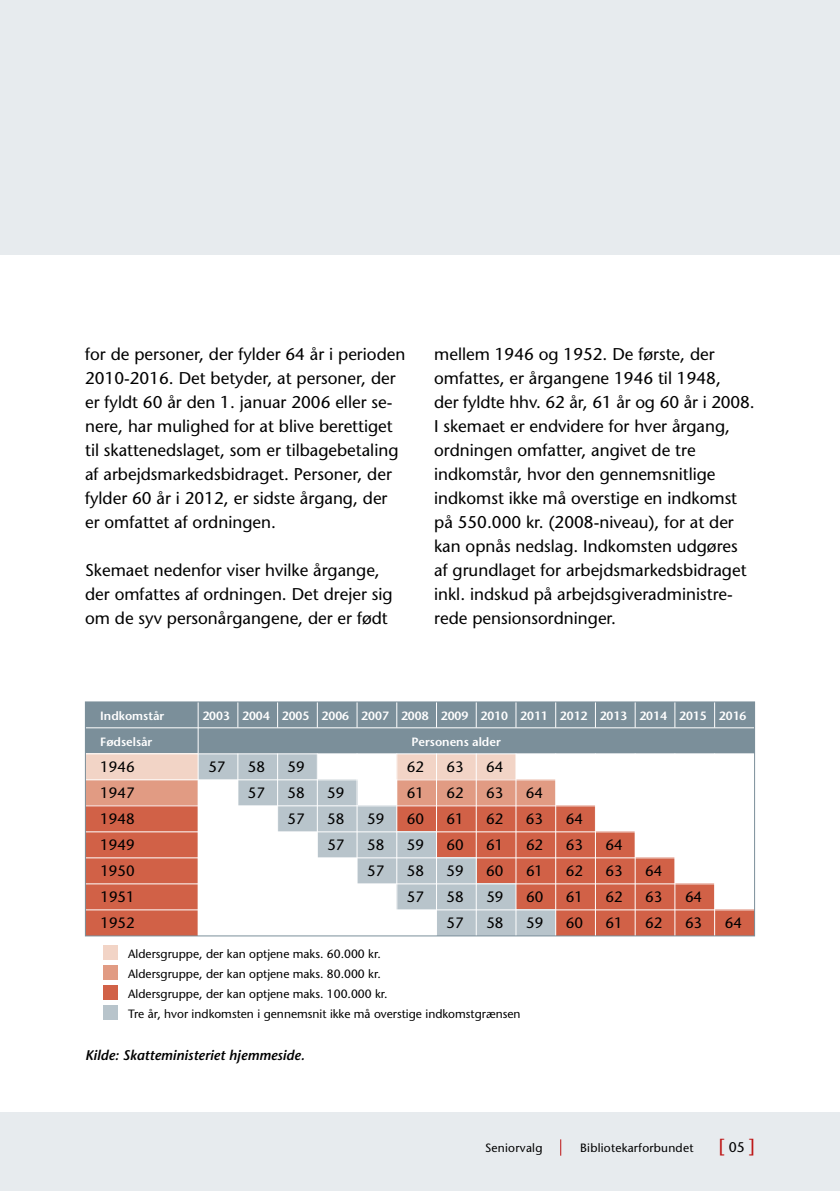
<style>
.page{position:relative;width:840px;height:1191px;background:#fff}
.page>*{position:absolute;margin:0;border:0;box-sizing:border-box;transform-origin:0 0}
.t1{font:18px "Stone Sans";color:#bd1111}
.t2{font:17px/24px "Stone Sans";color:#000}
.t3{font:15px "Stone Sans";color:#000}
.t4{font:italic 600 14px "Stone Sans";color:#000}
.t5{font:12px/20px "Stone Sans";color:#000}
.t6{font:600 12px "Stone Sans";color:#fff}
.t7{font:12px "Stone Sans";letter-spacing:.02em;color:#000}
.s1{font-size:14px;color:#000}
</style>
<div class="page">
<div style="left:0;top:1112px;width:839px;height:79px;background:#e7ebee"></div>
<svg style="left:560px;top:1139px;width:1px;height:16px"></svg>
<div style="left:0;top:0;width:839px;height:254px;background:#e7ebee"></div>
<div style="left:396px;top:753px;width:119px;height:26px;background:#f2d4c6"></div>
<div style="left:396px;top:779px;width:159px;height:26px;background:#e19b83"></div>
<div style="left:396px;top:805px;width:199px;height:26px;background:#d16147"></div>
<div style="left:436px;top:831px;width:199px;height:26px;background:#d16147"></div>
<div style="left:476px;top:857px;width:198px;height:26px;background:#d16147"></div>
<div style="left:515px;top:883px;width:199px;height:26px;background:#d16147"></div>
<div style="left:555px;top:909px;width:199px;height:26px;background:#d16147"></div>
<div style="left:198px;top:753px;width:119px;height:26px;background:#b8c4cb"></div>
<div style="left:238px;top:779px;width:119px;height:26px;background:#b8c4cb"></div>
<div style="left:277px;top:805px;width:119px;height:26px;background:#b8c4cb"></div>
<div style="left:317px;top:831px;width:119px;height:26px;background:#b8c4cb"></div>
<div style="left:357px;top:857px;width:119px;height:26px;background:#b8c4cb"></div>
<div style="left:396px;top:883px;width:119px;height:26px;background:#b8c4cb"></div>
<div style="left:436px;top:909px;width:119px;height:26px;background:#b8c4cb"></div>
<div style="left:85px;top:702px;width:669px;height:26px;background:#7b8f9a"></div>
<div style="left:85px;top:727px;width:669px;height:26px;background:#7b8f9a"></div>
<div style="left:85px;top:779px;width:113px;height:26px;background:#e19b83"></div>
<div style="left:85px;top:753px;width:113px;height:26px;background:#f2d4c6"></div>
<div style="left:85px;top:805px;width:113px;height:130px;background:#d16147"></div>
<hr style="left:85px;top:753px;width:669px;height:1px;background:#fff">
<hr style="left:85px;top:779px;width:669px;height:1px;background:#fff">
<hr style="left:85px;top:805px;width:669px;height:1px;background:#fff">
<hr style="left:85px;top:831px;width:669px;height:1px;background:#fff">
<hr style="left:85px;top:857px;width:669px;height:1px;background:#fff">
<hr style="left:85px;top:883px;width:669px;height:1px;background:#fff">
<hr style="left:85px;top:909px;width:669px;height:1px;background:#fff">
<hr style="left:85px;top:727px;width:669px;height:1px;background:#fff">
<div style="left:103px;top:945px;width:15px;height:14px;background:#f2d4c6"></div>
<div style="left:103px;top:965px;width:15px;height:14px;background:#e19b83"></div>
<div style="left:103px;top:985px;width:15px;height:14px;background:#d16147"></div>
<div style="left:103px;top:1005px;width:15px;height:14px;background:#b8c4cb"></div>
<hr style="left:197px;top:701px;width:1px;height:52px;background:#fff">
<svg style="left:237px;top:703px;width:1px;height:24px"></svg>
<svg style="left:277px;top:703px;width:1px;height:24px"></svg>
<svg style="left:316px;top:703px;width:1px;height:24px"></svg>
<svg style="left:356px;top:703px;width:1px;height:24px"></svg>
<svg style="left:396px;top:703px;width:1px;height:24px"></svg>
<svg style="left:436px;top:703px;width:1px;height:24px"></svg>
<svg style="left:475px;top:703px;width:1px;height:24px"></svg>
<svg style="left:515px;top:703px;width:1px;height:24px"></svg>
<svg style="left:555px;top:703px;width:1px;height:24px"></svg>
<svg style="left:634px;top:703px;width:1px;height:24px"></svg>
<svg style="left:674px;top:703px;width:1px;height:24px"></svg>
<hr style="left:197px;top:753px;width:1px;height:183px;background:#fff">
<hr style="left:237px;top:753px;width:1px;height:183px;background:#fff">
<hr style="left:277px;top:753px;width:1px;height:183px;background:#fff">
<hr style="left:316px;top:753px;width:1px;height:183px;background:#fff">
<hr style="left:356px;top:753px;width:1px;height:183px;background:#fff">
<hr style="left:396px;top:753px;width:1px;height:183px;background:#fff">
<hr style="left:436px;top:753px;width:1px;height:183px;background:#fff">
<hr style="left:475px;top:753px;width:1px;height:183px;background:#fff">
<hr style="left:515px;top:753px;width:1px;height:183px;background:#fff">
<hr style="left:555px;top:753px;width:1px;height:183px;background:#fff">
<hr style="left:594px;top:753px;width:1px;height:183px;background:#fff">
<hr style="left:634px;top:753px;width:1px;height:183px;background:#fff">
<hr style="left:674px;top:753px;width:1px;height:183px;background:#fff">
<hr style="left:713px;top:753px;width:1px;height:183px;background:#fff">
<div style="left:85px;top:701px;width:669px;height:235px;border:1px solid #7b8f9a"></div>
<p class="t2" style="left:85px;top:342px;width:321px">for de personer, der fylder 64 år i perioden 2010-2016. Det betyder, at personer, der er fyldt 60 år den 1. januar 2006 eller se&shy;nere, har mulighed for at blive berettiget til skattenedslaget, som er tilbagebetaling af arbejdsmarkedsbidraget. Personer, der fylder 60 år i 2012, er sidste årgang, der er omfattet af ordningen.</p>
<p class="t2" style="left:85px;top:558px;width:309px">Skemaet nedenfor viser hvilke årgange, der omfattes af ordningen. Det drejer sig om de syv personårgangene, der er født</p>
<p class="t2" style="left:434px;top:342px;width:322px">mellem 1946 og 1952. De første, der omfattes, er årgangene 1946 til 1948,<br>der fyldte hhv. 62 år, 61 år og 60 år i 2008.<br>I skemaet er endvidere for hver årgang, ordningen omfatter, angivet de tre indkomstår, hvor den gennemsnitlige indkomst ikke må overstige en indkomst på 550.000 kr. (2008-niveau), for at der kan opnås nedslag. Indkomsten udgøres af grundlaget for arbejdsmarkedsbidraget inkl. indskud på arbejdsgiveradministre&shy;rede pensionsordninger.</p>
<p class="t6" style="left:100px;top:708px;width:66px">Indkomstår</p>
<p class="t6" style="left:202px;top:708px;width:545px">2003 2004 2005 2006 2007 2008 2009 2010 2011 2012 2013 2014 2015 2016</p>
<p class="t6" style="left:100px;top:734px;width:54px">Fødselsår</p>
<p class="t6" style="left:411px;top:734px;width:91px">Personens alder</p>
<p class="t3" style="left:100px;top:757px;width:36px">1946</p>
<p class="t3" style="left:208px;top:757px;width:19px">57</p>
<p class="t3" style="left:248px;top:757px;width:19px">58</p>
<p class="t3" style="left:287px;top:757px;width:19px">59</p>
<p class="t3" style="left:406px;top:757px;width:19px">62</p>
<p class="t3" style="left:446px;top:757px;width:19px">63</p>
<p class="t3" style="left:486px;top:757px;width:19px">64</p>
<p class="t3" style="left:100px;top:783px;width:36px">1947</p>
<p class="t3" style="left:248px;top:783px;width:19px">57</p>
<p class="t3" style="left:287px;top:783px;width:19px">58</p>
<p class="t3" style="left:327px;top:783px;width:19px">59</p>
<p class="t3" style="left:406px;top:783px;width:19px">61</p>
<p class="t3" style="left:446px;top:783px;width:19px">62</p>
<p class="t3" style="left:486px;top:783px;width:19px">63</p>
<p class="t3" style="left:525px;top:783px;width:19px">64</p>
<p class="t3" style="left:100px;top:809px;width:36px">1948</p>
<p class="t3" style="left:287px;top:809px;width:19px">57</p>
<p class="t3" style="left:327px;top:809px;width:19px">58</p>
<p class="t3" style="left:367px;top:809px;width:19px">59</p>
<p class="t3" style="left:406px;top:809px;width:19px">60</p>
<p class="t3" style="left:446px;top:809px;width:19px">61</p>
<p class="t3" style="left:486px;top:809px;width:19px">62</p>
<p class="t3" style="left:525px;top:809px;width:19px">63</p>
<p class="t3" style="left:565px;top:809px;width:19px">64</p>
<p class="t3" style="left:100px;top:835px;width:36px">1949</p>
<p class="t3" style="left:327px;top:835px;width:19px">57</p>
<p class="t3" style="left:367px;top:835px;width:19px">58</p>
<p class="t3" style="left:406px;top:835px;width:19px">59</p>
<p class="t3" style="left:446px;top:835px;width:19px">60</p>
<p class="t3" style="left:486px;top:835px;width:19px">61</p>
<p class="t3" style="left:525px;top:835px;width:19px">62</p>
<p class="t3" style="left:565px;top:835px;width:19px">63</p>
<p class="t3" style="left:605px;top:835px;width:19px">64</p>
<p class="t3" style="left:100px;top:861px;width:36px">1950</p>
<p class="t3" style="left:367px;top:861px;width:19px">57</p>
<p class="t3" style="left:406px;top:861px;width:19px">58</p>
<p class="t3" style="left:446px;top:861px;width:19px">59</p>
<p class="t3" style="left:486px;top:861px;width:19px">60</p>
<p class="t3" style="left:525px;top:861px;width:19px">61</p>
<p class="t3" style="left:565px;top:861px;width:19px">62</p>
<p class="t3" style="left:605px;top:861px;width:19px">63</p>
<p class="t3" style="left:645px;top:861px;width:19px">64</p>
<p class="t3" style="left:100px;top:887px;width:36px">1951</p>
<p class="t3" style="left:406px;top:887px;width:19px">57</p>
<p class="t3" style="left:446px;top:887px;width:19px">58</p>
<p class="t3" style="left:486px;top:887px;width:19px">59</p>
<p class="t3" style="left:525px;top:887px;width:19px">60</p>
<p class="t3" style="left:565px;top:887px;width:19px">61</p>
<p class="t3" style="left:605px;top:887px;width:19px">62</p>
<p class="t3" style="left:645px;top:887px;width:19px">63</p>
<p class="t3" style="left:684px;top:887px;width:19px">64</p>
<p class="t3" style="left:100px;top:913px;width:36px">1952</p>
<p class="t3" style="left:446px;top:913px;width:19px">57</p>
<p class="t3" style="left:486px;top:913px;width:19px">58</p>
<p class="t3" style="left:526px;top:913px;width:19px">59</p>
<p class="t3" style="left:565px;top:913px;width:19px">60</p>
<p class="t3" style="left:605px;top:913px;width:19px">61</p>
<p class="t3" style="left:645px;top:913px;width:19px">62</p>
<p class="t3" style="left:684px;top:913px;width:19px">63</p>
<p class="t3" style="left:724px;top:913px;width:19px">64</p>
<p class="t5" style="left:128px;top:943px;width:393px">Aldersgruppe, der kan optjene maks. 60.000 kr.<br>Aldersgruppe, der kan optjene maks. 80.000 kr.<br>Aldersgruppe, der kan optjene maks. 100.000 kr.<br>Tre år, hvor indkomsten i gennemsnit ikke må overstige indkomstgrænsen</p>
<p class="t4" style="left:85px;top:1046px;width:221px">Kilde: Skatteministeriet hjemmeside.</p>
<p class="t7" style="left:485px;top:1140px;width:59px">Seniorvalg</p>
<p class="t7" style="left:579px;top:1140px;width:115px">Bibliotekarforbundet</p>
<p class="t1" style="left:718px;top:1134px;width:38px">[ <span class="s1">05</span> ]</p>
</div>
